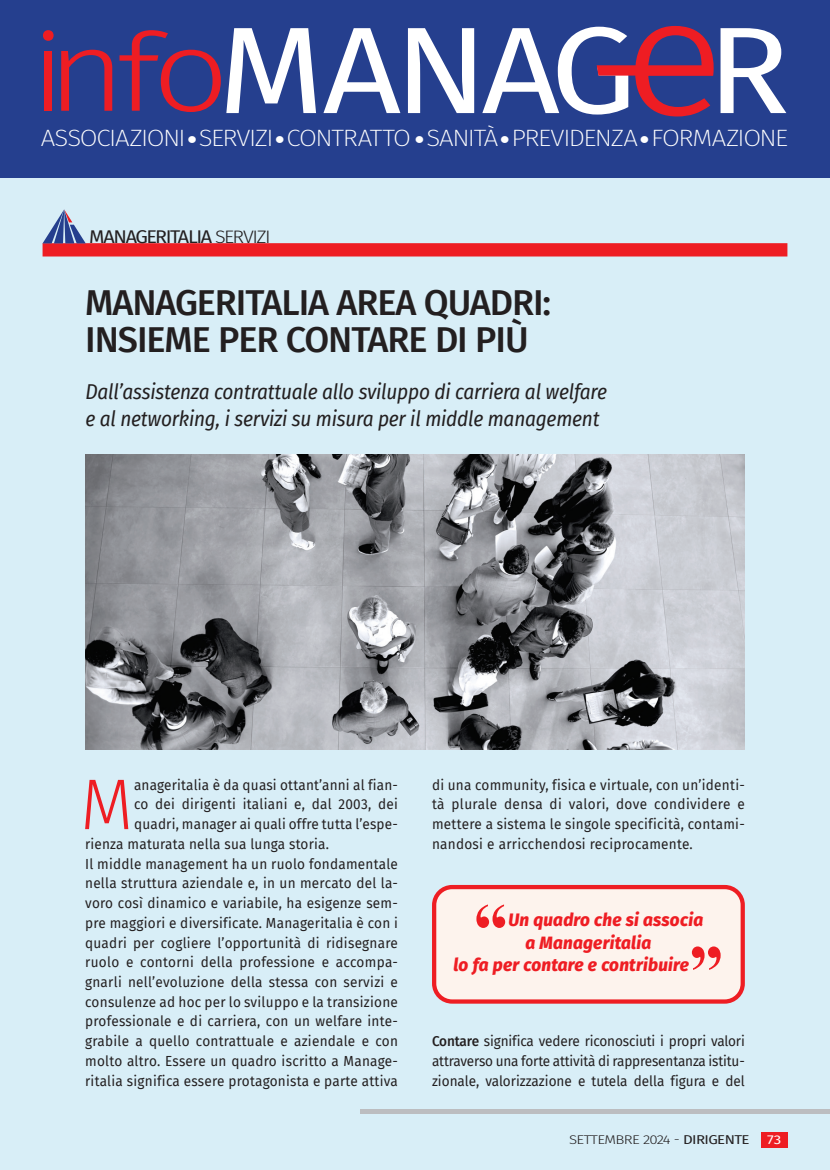
<style>
.page{position:relative;width:830px;height:1170px;background:#fff}
.page>*{position:absolute;margin:0;border:0;box-sizing:border-box;transform-origin:0 0}
.t1{font:700 72px "Times New Roman";color:#ee1d23;scale:.95 1}
.t2{font:300 71.85px "Fira Sans";color:#ee1d23;scale:.95 1}
.t3{font:500 36px/37.5px "Fira Sans";letter-spacing:-.03em;color:#231f20}
.t4{font:200 23.55px "Fira Sans";letter-spacing:-.055em;color:#fff;scale:1.1 1}
.t5{font:italic 21px/27px "Fira Sans Condensed";letter-spacing:-.01em;color:#231f20}
.t6{font:italic 800 18px "Fira Sans";letter-spacing:.015em;color:#ee1d23;scale:.95 1}
.t7{font:18px "Fira Sans";letter-spacing:-.07em;color:#231f20;scale:1.1 1}
.t8{font:14.25px/19.6px "Fira Sans";letter-spacing:.02em;color:#231f20;text-align:justify;scale:.95 1}
.t9{font:300 12.6px "Fira Sans";letter-spacing:-.04em;color:#231f20;scale:1.2 1}
.t10{font:12.6px "Fira Sans";color:#fff;scale:1.2 1}
.s1{font-weight:300}
.s2{font-weight:500}
.s3{font-weight:400}
</style>
<div class="page">
<div style="left:0;top:0;width:829px;height:1169px;background:#d8eef7"></div>
<div style="left:43px;top:243px;width:744px;height:13px;background:#ee1d23"></div>
<div style="left:0;top:0;width:829px;height:177px;background:#253f8e"></div>
<svg style="left:43px;top:209px;width:43px;height:34px"></svg>
<svg style="left:43px;top:30px;width:11px;height:11px"></svg>
<div style="left:44px;top:51px;width:8px;height:60px;background:#ee1d23"></div>
<svg style="left:61px;top:50px;width:51px;height:61px"></svg>
<svg style="left:119px;top:28px;width:197px;height:85px"></svg>
<svg style="left:323px;top:28px;width:77px;height:85px"></svg>
<svg style="left:408px;top:28px;width:66px;height:85px"></svg>
<svg style="left:720px;top:28px;width:66px;height:85px"></svg>
<svg style="left:482px;top:25px;width:232px;height:92px"></svg>
<div style="left:760px;top:1131px;width:27px;height:16px;background:#ee1d23"></div>
<hr style="left:360px;top:1109px;width:469px;height:4px;background:#bcbdc0">
<div style="left:434px;top:887px;width:308px;height:114px;background:#fdf3ed;border-radius:18px"></div>
<div style="left:432px;top:884px;width:312px;height:119px;border:4px solid #ee1d23;border-radius:18px"></div>
<img style="left:85px;top:455px;width:659px;height:294px">
<h3 class="t4" style="left:41px;top:121px;width:680px">ASSOCIAZIONI SERVIZI CONTRATTO SANITÀ PREVIDENZA FORMAZIONE</h3>
<p class="t7" style="left:89px;top:223px;width:167px">MANAGERITALIA <span class="s1">SERVIZI</span></p>
<h3 class="t3" style="left:85px;top:281px;width:467px">MANAGERITALIA AREA QUADRI:<br>INSIEME PER CONTARE DI PIÙ</h3>
<h3 class="t5" style="left:85px;top:377px;width:522px">Dall’assistenza contrattuale allo sviluppo di carriera al welfare e al networking, i servizi su misura per il middle management</h3>
<h2 class="t2" style="left:80px;top:753px;width:57px">M</h2>
<p class="t8" style="left:134px;top:774px;width:279px">anageritalia è da quasi ottant’anni al fian-</p>
<p class="t8" style="left:134px;top:794px;width:279px">co dei dirigenti italiani e, dal 2003, dei</p>
<p class="t8" style="left:134px;top:813px;width:279px">quadri, manager ai quali offre tutta l’espe-</p>
<p class="t8" style="left:85px;top:833px;width:258px">rienza maturata nella sua lunga storia.</p>
<p class="t8" style="left:85px;top:853px;width:330px">Il middle management ha un ruolo fondamentale</p>
<p class="t8" style="left:85px;top:873px;width:330px">nella struttura aziendale e, in un mercato del la-</p>
<p class="t8" style="left:85px;top:892px;width:330px">voro così dinamico e variabile, ha esigenze sem-</p>
<p class="t8" style="left:85px;top:912px;width:330px">pre maggiori e diversificate. Manageritalia è con i</p>
<p class="t8" style="left:85px;top:932px;width:330px">quadri per cogliere l’opportunità di ridisegnare</p>
<p class="t8" style="left:85px;top:952px;width:330px">ruolo e contorni della professione e accompa-</p>
<p class="t8" style="left:85px;top:971px;width:330px">gnarli nell’evoluzione della stessa con servizi e</p>
<p class="t8" style="left:85px;top:991px;width:330px">consulenze ad hoc per lo sviluppo e la transizione</p>
<p class="t8" style="left:85px;top:1011px;width:330px">professionale e di carriera, con un welfare inte-</p>
<p class="t8" style="left:85px;top:1030px;width:330px">grabile a quello contrattuale e aziendale e con</p>
<p class="t8" style="left:85px;top:1050px;width:330px">molto altro. Essere un quadro iscritto a Manage-</p>
<p class="t8" style="left:85px;top:1070px;width:330px">ritalia significa essere protagonista e parte attiva</p>
<p class="t8" style="left:432px;top:774px;width:330px">di una community, fisica e virtuale, con un’identi&shy;tà plurale densa di valori, dove condividere e mettere a sistema le singole specificità, contami&shy;nandosi e arricchendosi reciprocamente.</p>
<h1 class="t1" style="left:473px;top:879px;width:37px">“</h1>
<p class="t6" style="left:508px;top:904px;width:206px">Un quadro che si associa</p>
<p class="t6" style="left:525px;top:926px;width:134px">a Manageritalia</p>
<p class="t6" style="left:453px;top:949px;width:249px">lo fa per contare e contribuire</p>
<h1 class="t1" style="left:688px;top:921px;width:37px">”</h1>
<p class="t8" style="left:432px;top:1030px;width:331px"><span class="s2">Contare</span> significa vedere riconosciuti i propri valori attraverso una forte attività di rappresentanza istitu&shy;zionale, valorizzazione e tutela della figura e del</p>
<p class="t9" style="left:569px;top:1130px;width:152px">SETTEMBRE 2024 - <span class="s3">DIRIGENTE</span></p>
<p class="t10" style="left:767px;top:1129px;width:13px">73</p>
</div>
